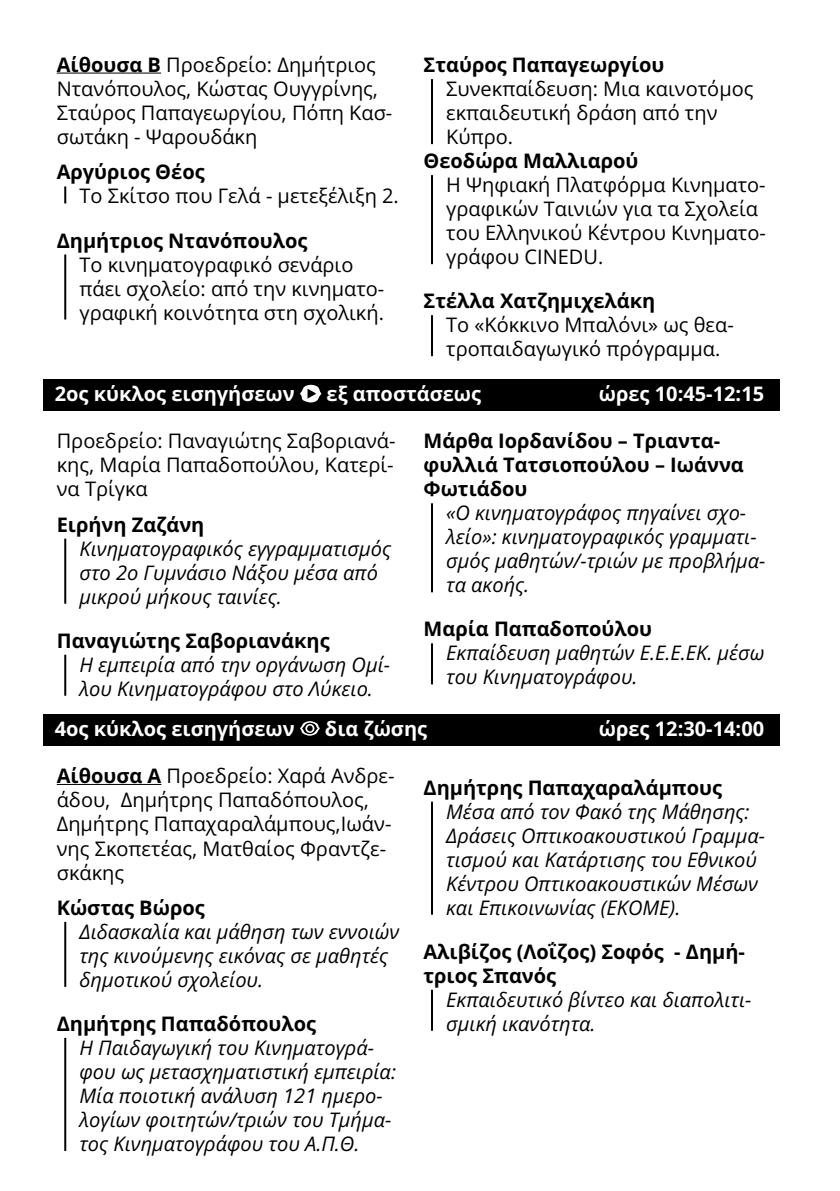
<style>
.page{position:relative;width:840px;height:1191px;background:#fff}
.page>*{position:absolute;margin:0;border:0;box-sizing:border-box;transform-origin:0 0}
.t1{font:italic 20px/24px "Open Sans";color:#000}
.t2{font:20px/24px "Open Sans";color:#000}
.t3{font:700 20px/24px "Open Sans";color:#000}
.t4{font:700 20px "Open Sans";color:#fff}
.s1{font-weight:700}
</style>
<div class="page">
<div style="left:43px;top:379px;width:736px;height:32px;background:#000"></div>
<svg style="left:300px;top:385px;width:21px;height:17px"></svg>
<hr style="left:64px;top:538px;width:2px;height:65px;background:#000">
<hr style="left:64px;top:654px;width:2px;height:41px;background:#000">
<hr style="left:431px;top:503px;width:2px;height:89px;background:#000">
<hr style="left:431px;top:643px;width:2px;height:41px;background:#000">
<hr style="left:57px;top:73px;width:104px;height:1px;background:#000">
<svg style="left:64px;top:186px;width:2px;height:17px"></svg>
<hr style="left:64px;top:254px;width:2px;height:65px;background:#000">
<hr style="left:431px;top:79px;width:2px;height:65px;background:#000">
<hr style="left:431px;top:175px;width:2px;height:89px;background:#000">
<hr style="left:431px;top:315px;width:2px;height:41px;background:#000">
<div style="left:43px;top:714px;width:736px;height:32px;background:#000"></div>
<svg style="left:300px;top:721px;width:20px;height:14px"></svg>
<hr style="left:57px;top:784px;width:104px;height:1px;background:#000">
<hr style="left:64px;top:922px;width:2px;height:65px;background:#000">
<hr style="left:64px;top:1038px;width:2px;height:113px;background:#000">
<hr style="left:431px;top:801px;width:2px;height:113px;background:#000">
<hr style="left:431px;top:989px;width:2px;height:41px;background:#000">
<p class="t2" style="left:57px;top:52px;width:337px"><span class="s1">Aίθουσα Β</span> Προεδρείο: Δημήτριος<br>Ντανόπουλος, Κώστας Ουγγρίνης,<br>Σταύρος Παπαγεωργίου, Πόπη Κασ&shy;σωτάκη - Ψαρουδάκη</p>
<p class="t3" style="left:57px;top:160px;width:149px">Αργύριος Θέος</p>
<p class="t2" style="left:79px;top:184px;width:321px">Το Σκίτσο που Γελά - μετεξέλιξη 2.</p>
<p class="t3" style="left:57px;top:228px;width:252px">Δημήτριος Ντανόπουλος</p>
<p class="t2" style="left:79px;top:252px;width:306px">Το κινηματογραφικό σενάριο πάει σχολείο: από την κινηματο&shy;γραφική κοινότητα στη σχολική.</p>
<p class="t3" style="left:423px;top:52px;width:242px">Σταύρος Παπαγεωργίου</p>
<p class="t2" style="left:446px;top:76px;width:308px">Συνeκπαίδευση: Μια καινοτόμος εκπαιδευτική δράση από την<br>Κύπρο.</p>
<p class="t3" style="left:423px;top:148px;width:216px">Θεοδώρα Μαλλιαρού</p>
<p class="t2" style="left:446px;top:172px;width:321px">Η Ψηφιακή Πλατφόρμα Κινηματο&shy;γραφικών Ταινιών για τα Σχολεία του Ελληνικού Κέντρου Κινηματο&shy;γράφου CINEDU.</p>
<p class="t3" style="left:423px;top:288px;width:233px">Στέλλα Χατζημιχελάκη</p>
<p class="t2" style="left:446px;top:312px;width:289px">Το «Κόκκινο Μπαλόνι» ως θεα&shy;τροπαιδαγωγικό πρόγραμμα.</p>
<p class="t4" style="left:55px;top:379px;width:241px">2ος κύκλος εισηγήσεων</p>
<p class="t4" style="left:326px;top:379px;width:156px">εξ αποστάσεως</p>
<p class="t4" style="left:598px;top:379px;width:167px">ώρες 10:45-12:15</p>
<p class="t2" style="left:57px;top:428px;width:340px;text-align:justify">Προεδρείο: Παναγιώτης Σαβοριανά&shy;κης, Μαρία Παπαδοπούλου, Κατερί&shy;να Τρίγκα</p>
<p class="t3" style="left:57px;top:512px;width:149px">Ειρήνη Ζαζάνη</p>
<p class="t1" style="left:79px;top:536px;width:313px">Κινηματογραφικός εγγραμματισμός στο 2ο Γυμνάσιο Νάξου μέσα από μικρού μήκους ταινίες.</p>
<p class="t3" style="left:57px;top:628px;width:274px">Παναγιώτης Σαβοριανάκης</p>
<p class="t1" style="left:79px;top:652px;width:312px">Η εμπειρία από την οργάνωση Ομί&shy;λου Κινηματογράφου στο Λύκειο.</p>
<p class="t3" style="left:423px;top:428px;width:322px">Μάρθα Ιορδανίδου – Τριαντα&shy;φυλλιά Τατσιοπούλου – Ιωάννα<br>Φωτιάδου</p>
<p class="t1" style="left:446px;top:500px;width:320px">«Ο κινηματογράφος πηγαίνει σχο&shy;λείο»: κινηματογραφικός γραμματι&shy;σμός μαθητών/-τριών με προβλήμα&shy;τα ακοής.</p>
<p class="t3" style="left:423px;top:616px;width:230px">Μαρία Παπαδοπούλου</p>
<p class="t1" style="left:446px;top:640px;width:320px">Εκπαίδευση μαθητών Ε.Ε.Ε.ΕΚ. μέσω του Κινηματογράφου.</p>
<p class="t4" style="left:55px;top:714px;width:241px">4ος κύκλος εισηγήσεων</p>
<p class="t4" style="left:325px;top:714px;width:104px">δια ζώσης</p>
<p class="t4" style="left:598px;top:714px;width:167px">ώρες 12:30-14:00</p>
<p class="t2" style="left:57px;top:763px;width:339px"><span class="s1">Αίθουσα Α</span> Προεδρείο: Χαρά Ανδρε&shy;άδου, Δημήτρης Παπαδόπουλος,<br>Δημήτρης Παπαχαραλάμπους,Ιωάν&shy;νης Σκοπετέας, Ματθαίος Φραντζε&shy;σκάκης</p>
<p class="t3" style="left:57px;top:895px;width:149px">Κώστας Βώρος</p>
<p class="t1" style="left:79px;top:919px;width:321px">Διδασκαλία και μάθηση των εννοιών της κινούμενης εικόνας σε μαθητές δημοτικού σχολείου.</p>
<p class="t3" style="left:57px;top:1011px;width:261px">Δημήτρης Παπαδόπουλος</p>
<p class="t1" style="left:79px;top:1035px;width:318px">Η Παιδαγωγική του Κινηματογρά&shy;φου ως μετασχηματιστική εμπειρία:<br>Μία ποιοτική ανάλυση 121 ημερο&shy;λογίων φοιτητών/τριών του Τμήμα&shy;τος Κινηματογράφου του Α.Π.Θ.</p>
<p class="t3" style="left:423px;top:775px;width:300px">Δημήτρης Παπαχαραλάμπους</p>
<p class="t1" style="left:446px;top:798px;width:320px">Μέσα από τον Φακό της Μάθησης:<br>Δράσεις Οπτικοακουστικού Γραμμα&shy;τισμού και Κατάρτισης του Εθνικού<br>Κέντρου Οπτικοακουστικών Μέσων και Επικοινωνίας (ΕΚΟΜΕ).</p>
<p class="t3" style="left:423px;top:939px;width:323px">Αλιβίζος (Λοΐζος) Σοφός - Δημή&shy;τριος Σπανός</p>
<p class="t1" style="left:446px;top:986px;width:306px">Εκπαιδευτικό βίντεο και διαπολιτι&shy;σμική ικανότητα.</p>
</div>
